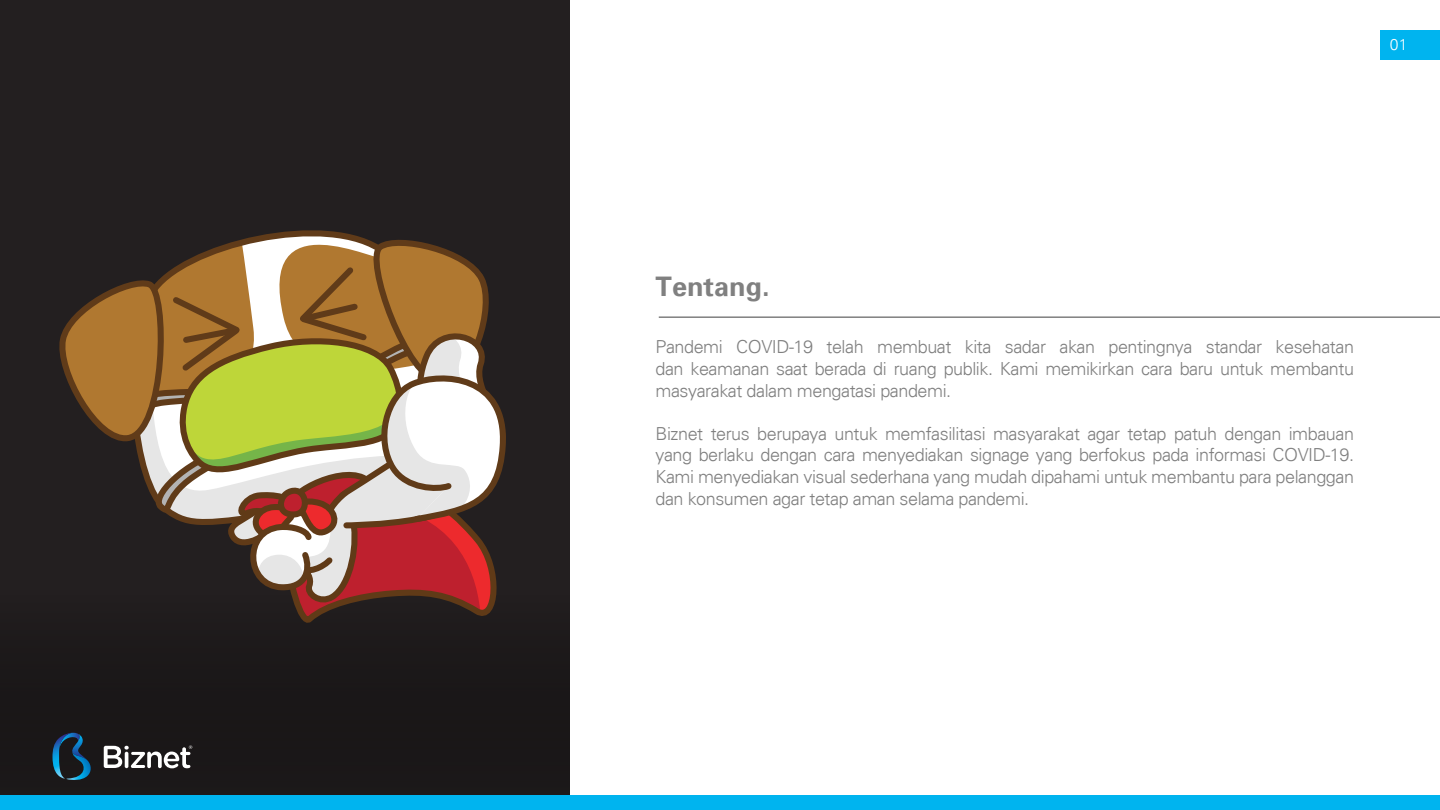
<style>
.page{position:relative;width:1440px;height:810px;background:#fff}
.page>*{position:absolute;margin:0;border:0;box-sizing:border-box;transform-origin:0 0}
.t1{font:700 27px "Univers";color:#808080}
.t2{font:300 18px/21.6px "Univers";letter-spacing:-.025em;color:#808080;text-align:justify}
.t3{font:300 15.75px "Univers";color:#fff}
</style>
<div class="page">
<div style="left:0;top:0;width:570px;height:810px;background:#231f20"></div>
<div style="left:0;top:594px;width:570px;height:216px;background:#1b1818"></div>
<svg style="left:59px;top:233px;width:447px;height:390px"></svg>
<div style="left:0;top:795px;width:1440px;height:15px;background:#00b4ef"></div>
<svg style="left:104px;top:745px;width:88px;height:23px"></svg>
<svg style="left:52px;top:732px;width:39px;height:48px"></svg>
<hr style="left:659px;top:316px;width:781px;height:2px;background:#808080">
<div style="left:1380px;top:30px;width:60px;height:30px;background:#00b4ef"></div>
<p class="t3" style="left:1390px;top:35px;width:19px">01</p>
<h1 class="t1" style="left:656px;top:270px;width:116px">Tentang.</h1>
<p class="t2" style="left:656px;top:336px;width:700px">Pandemi COVID-19 telah membuat kita sadar akan pentingnya standar kesehatan dan keamanan saat berada di ruang publik. Kami memikirkan cara baru untuk membantu masyarakat dalam mengatasi pandemi.</p>
<p class="t2" style="left:656px;top:423px;width:700px">Biznet terus berupaya untuk memfasilitasi masyarakat agar tetap patuh dengan imbauan yang berlaku dengan cara menyediakan signage yang berfokus pada informasi COVID-19.<br>Kami menyediakan visual sederhana yang mudah dipahami untuk membantu para pelanggan dan konsumen agar tetap aman selama pandemi.</p>
</div>
